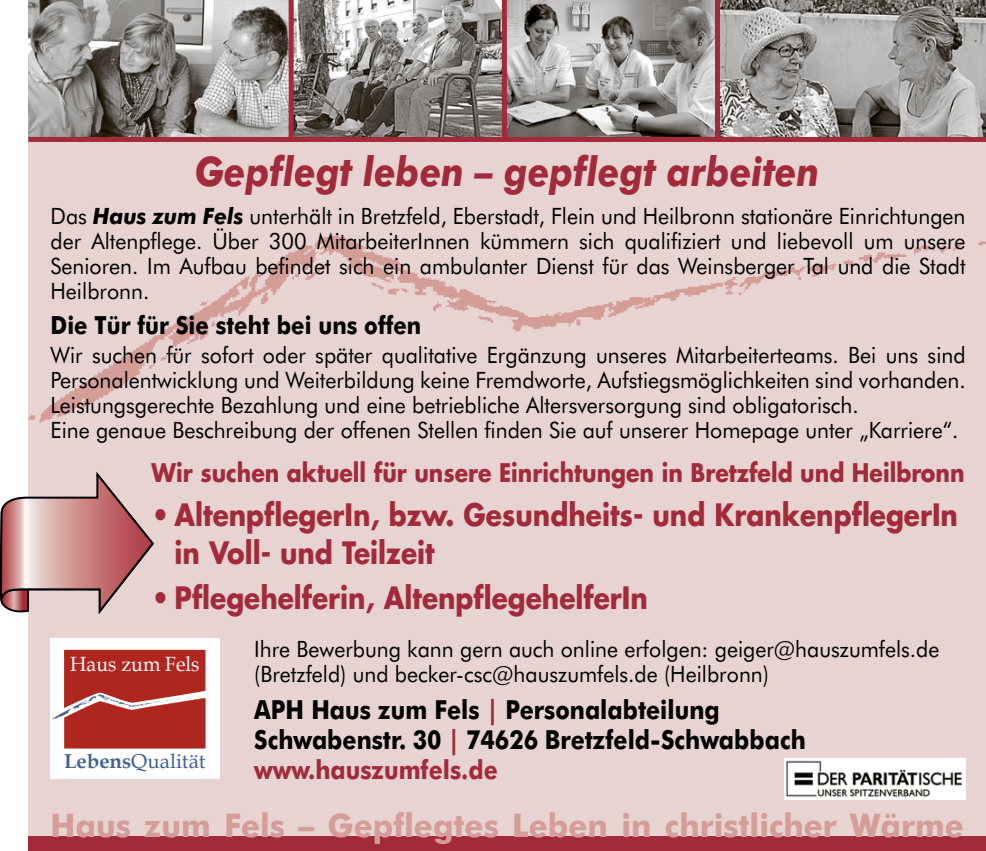
<style>
.page{position:relative;width:986px;height:851px;background:#fff}
.page>*{position:absolute;margin:0;border:0;box-sizing:border-box;transform-origin:0 0}
.t1{font:italic 700 41px "Futura BT";color:#a22a3a;scale:.88 1}
.t2{font:700 32.5px "Futura BT";color:#d49d98;scale:.96 1}
.t3{font:700 30px/37.5px "Futura";color:#a22a3a;scale:.88 1}
.t4{font:700 26.25px "Futura BT";color:#000;scale:.88 1}
.t5{font:700 26.25px "Futura BT";color:#a22a3a;scale:.88 1}
.t6{font:700 25px "Futura";color:#a22a3a;scale:.88 1}
.t7{font:700 25px "Futura BT";color:#000;scale:.88 1}
.t8{font:22.5px/25px "Futura BT";color:#000;text-align:justify;scale:.95 1}
.t9{font:20.5px "Book Antiqua";color:#fff;scale:.95 1}
.t10{font:20px "Book Antiqua";color:#426294}
.s1{font-weight:700;font-style:italic}
.s2{color:#a22a3a}
.s3{font-weight:700}
</style>
<div class="page">
<div style="left:28px;top:0;width:957px;height:850px;background:#e7d3d1"></div>
<img style="left:28px;top:0;width:260px;height:137px">
<img style="left:293px;top:0;width:692px;height:137px">
<div style="left:288px;top:0;width:5px;height:139px;background:#a22a3a"></div>
<div style="left:501px;top:0;width:5px;height:139px;background:#a22a3a"></div>
<div style="left:714px;top:0;width:5px;height:139px;background:#a22a3a"></div>
<div style="left:28px;top:137px;width:957px;height:5px;background:#a22a3a"></div>
<div style="left:28px;top:836px;width:957px;height:14px;background:#a22a3a"></div>
<svg style="left:0;top:471px;width:154px;height:143px"></svg>
<img style="left:28px;top:235px;width:957px;height:188px">
<div style="left:783px;top:757px;width:182px;height:42px;background:#fff"></div>
<img style="left:785px;top:760px;width:178px;height:37px">
<div style="left:50px;top:638px;width:170px;height:141px;background:#fff"></div>
<img style="left:52px;top:712px;width:12px;height:8px">
<svg style="left:64px;top:649px;width:141px;height:99px;background:#b43730"></svg>
<p class="t1" style="left:195px;top:147px;width:710px">Gepflegt leben – gepflegt arbeiten</p>
<p class="t8" style="left:50px;top:203px;width:964px">Das <span class="s1">Haus zum Fels</span> unterhält in Bretzfeld, Eberstadt, Flein und Heilbronn stationäre Einrichtungen der Altenpflege. Über 300 MitarbeiterInnen kümmern sich qualifiziert und liebevoll um unsere Senioren. Im Aufbau befindet sich ein ambulanter Dienst für das Weinsberger Tal und die Stadt Heilbronn.</p>
<p class="t7" style="left:50px;top:310px;width:422px">Die Tür für Sie steht bei uns offen</p>
<p class="t8" style="left:50px;top:342px;width:964px">Wir suchen für sofort oder später qualitative Ergänzung unseres Mitarbeiterteams. Bei uns sind Personalentwicklung und Weiterbildung keine Fremdworte, Aufstiegsmöglichkeiten sind vorhanden.<br>Leistungsgerechte Bezahlung und eine betriebliche Altersversorgung sind obligatorisch.</p>
<p class="t8" style="left:50px;top:417px;width:956px">Eine genaue Beschreibung der offenen Stellen finden Sie auf unserer Homepage unter „Karriere“.</p>
<p class="t6" style="left:151px;top:455px;width:924px">Wir suchen aktuell für unsere Einrichtungen in Bretzfeld und Heilbronn</p>
<p class="t3" style="left:174px;top:496px;width:891px;text-indent:-23px">• AltenpflegerIn, bzw. Gesundheits- und KrankenpflegerIn in Voll- und Teilzeit</p>
<p class="t3" style="left:151px;top:578px;width:565px">• Pflegehelferin, AltenpflegehelferIn</p>
<p class="t9" style="left:70px;top:649px;width:137px">Haus zum Fels</p>
<p class="t8" style="left:254px;top:636px;width:722px">Ihre Bewerbung kann gern auch online erfolgen: geiger@hauszumfels.de (Bretzfeld) und becker-csc@hauszumfels.de (Heilbronn)</p>
<p class="t4" style="left:254px;top:693px;width:530px">APH Haus zum Fels <span class="s2">|</span> Personalabteilung</p>
<p class="t4" style="left:254px;top:723px;width:628px">Schwabenstr. 30 <span class="s2">|</span> 74626 Bretzfeld-Schwabbach</p>
<p class="t5" style="left:254px;top:753px;width:278px">www.hauszumfels.de</p>
<p class="t2" style="left:50px;top:805px;width:952px">Haus zum Fels – Gepflegtes Leben in christlicher Wärme</p>
<p class="t10" style="left:64px;top:747px;width:143px"><span class="s3">Lebens</span>Qualität</p>
</div>
